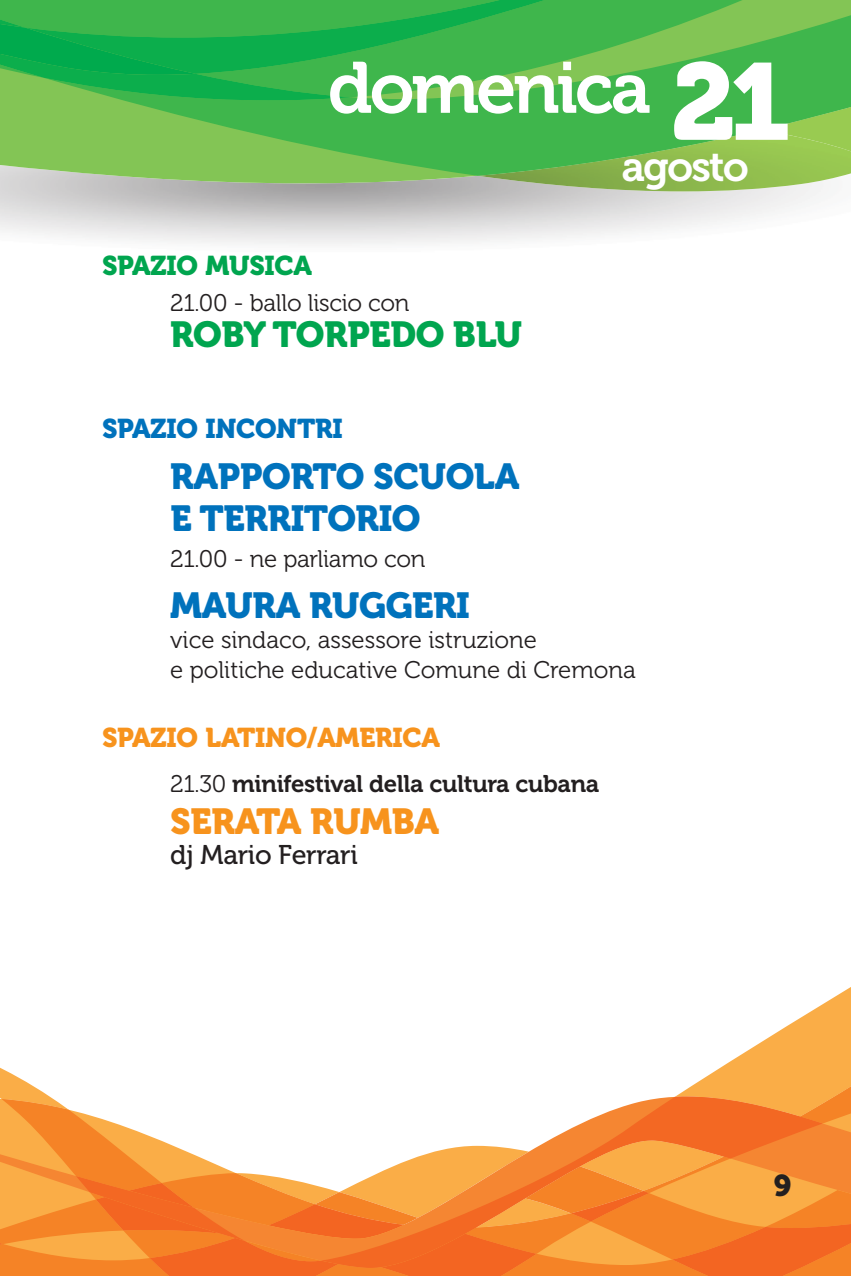
<style>
.page{position:relative;width:851px;height:1276px;background:#fff}
.page>*{position:absolute;margin:0;border:0;box-sizing:border-box;transform-origin:0 0}
.t1{font:72px "Museo 700";letter-spacing:-.045em;color:#fff}
.t2{font:42px "Museo 700";letter-spacing:-.045em;color:#fff}
.t3{font:36px/42px "Museo 900";letter-spacing:-.01em;color:#0072bc}
.t4{font:36px "Museo 900";letter-spacing:-.01em;color:#00a54f}
.t5{font:36px "Museo 900";letter-spacing:-.01em;color:#f7931d}
.t6{font:30px "Museo 900";color:#231f20}
.t7{font:27px "Museo 900";letter-spacing:-.01em;color:#f7931d}
.t8{font:27px "Museo 900";letter-spacing:-.01em;color:#0072bc}
.t9{font:27px "Museo 500";letter-spacing:-.01em;color:#231f20}
.t10{font:27px "Museo 900";letter-spacing:-.01em;color:#00a54f}
.t11{font:24px/30px "Museo 300";color:#231f20}
.t12{font:24px "Museo 700";letter-spacing:-.01em;color:#231f20}
.s1{font-family:"Museo 900";font-size:108px}
.s2{font-family:"Museo 300"}
</style>
<div class="page">
<svg style="left:0;top:176px;width:841px;height:68px"></svg>
<svg style="left:0;top:164px;width:850px;height:12px;background:#84bf59"></svg>
<svg style="left:0;top:0;width:850px;height:164px;background:#4ab84e"></svg>
<svg style="left:0;top:987px;width:850px;height:158px"></svg>
<svg style="left:1px;top:1048px;width:849px;height:97px"></svg>
<svg style="left:0;top:1145px;width:850px;height:131px;background:#f6892f"></svg>
<svg style="left:76px;top:1096px;width:746px;height:172px"></svg>
<h1 class="t1" style="left:328px;top:62px;width:465px">domenica <span class="s1">21</span></h1>
<h2 class="t2" style="left:621px;top:151px;width:129px">agosto</h2>
<p class="t10" style="left:102px;top:256px;width:211px">SPAZIO MUSICA</p>
<p class="t11" style="left:170px;top:290px;width:241px">21.00 - ballo liscio con</p>
<h3 class="t4" style="left:170px;top:322px;width:353px">ROBY TORPEDO BLU</h3>
<p class="t8" style="left:102px;top:418px;width:242px">SPAZIO INCONTRI</p>
<h3 class="t3" style="left:170px;top:458px;width:351px">RAPPORTO SCUOLA<br>E TERRITORIO</h3>
<p class="t11" style="left:170px;top:545px;width:257px">21.00 - ne parliamo con</p>
<h3 class="t3" style="left:170px;top:587px;width:301px">MAURA RUGGERI</h3>
<p class="t11" style="left:170px;top:626px;width:467px">vice sindaco, assessore istruzione<br>e politiche educative Comune di Cremona</p>
<p class="t7" style="left:102px;top:727px;width:339px">SPAZIO LATINO/AMERICA</p>
<p class="t12" style="left:170px;top:774px;width:430px"><span class="s2">21.30</span> minifestival della cultura cubana</p>
<h3 class="t5" style="left:170px;top:808px;width:270px">SERATA RUMBA</h3>
<p class="t9" style="left:170px;top:844px;width:189px">dj Mario Ferrari</p>
<p class="t6" style="left:773px;top:1175px;width:19px">9</p>
</div>
